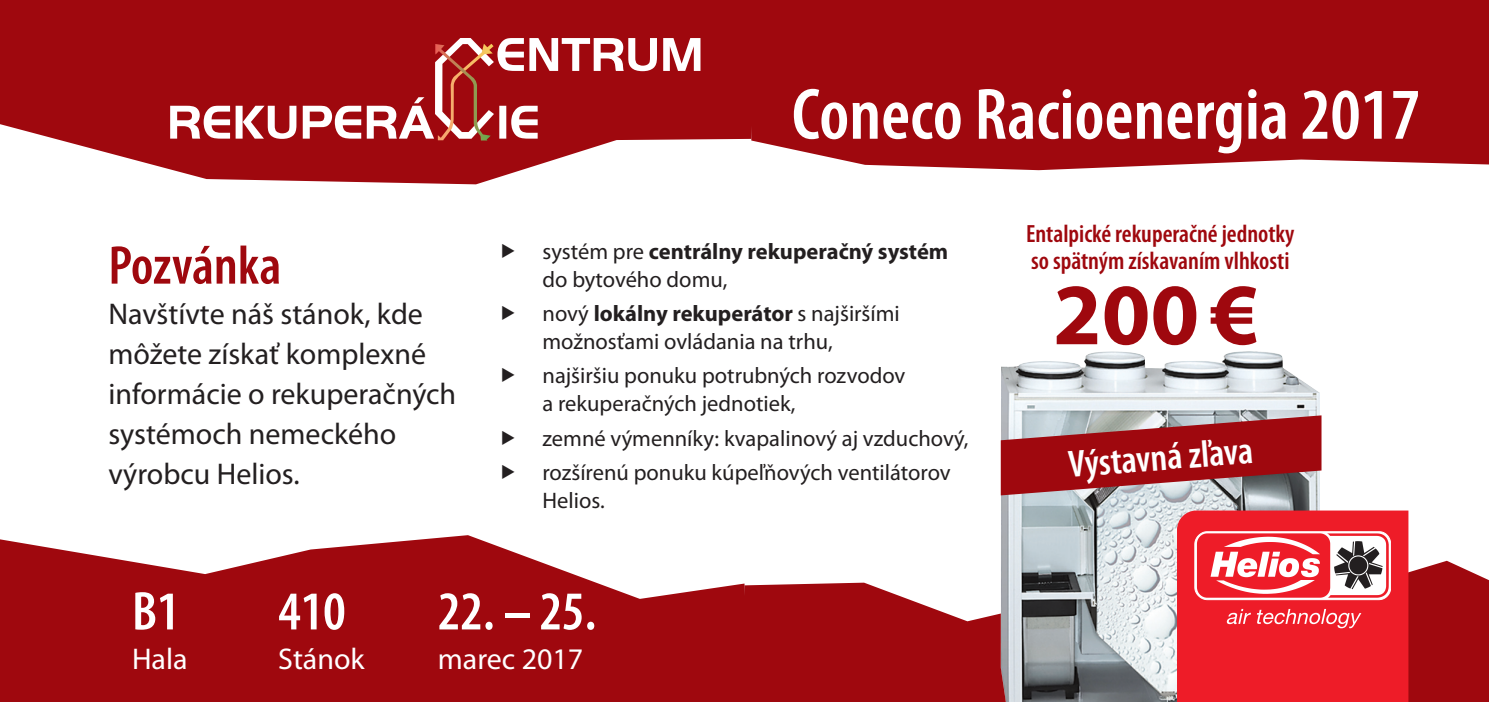
<style>
.page{position:relative;width:1489px;height:702px;background:#fff}
.page>*{position:absolute;margin:0;border:0;box-sizing:border-box;transform-origin:0 0}
.t1{font:700 87.75px "Myriad Pro";color:#9f080e}
.t2{font:600 condensed 73.5px "Myriad Pro";color:#fff}
.t3{font:600 condensed 55px "Myriad Pro";color:#fff}
.t4{font:600 condensed 55px "Myriad Pro";color:#9f080e}
.t5{font:600 condensed 38.25px "Myriad Pro";color:#fff}
.p12{font:30px/40px "Myriad Pro";color:#231f20}
.p12-2{font:30px "Myriad Pro";color:#fff}
.t6{font:600 condensed 25px/27.5px "Myriad Pro";color:#9f080e}
.t7{font:22.5px/27.5px "Myriad Pro";color:#231f20}
.t8{font:700 22.5px/27.5px "Myriad Pro";color:#231f20}
.s1{font-weight:400}
.s2{font-weight:700}
</style>
<div class="page">
<div style="left:758px;top:0;width:730px;height:170px;background:#9f080e"></div>
<svg style="left:0;top:0;width:758px;height:184px;fill:#9f080e"></svg>
<svg style="left:0;top:535px;width:744px;height:167px;fill:#9f080e"></svg>
<svg style="left:744px;top:560px;width:744px;height:142px;fill:#9f080e"></svg>
<img style="left:1000px;top:351px;width:319px;height:351px">
<div style="left:1176px;top:510px;width:232px;height:192px;background:#ee1c28"></div>
<svg style="left:1194px;top:531px;width:196px;height:68px"></svg>
<svg style="left:1226px;top:609px;width:24px;height:15px"></svg>
<svg style="left:1256px;top:609px;width:105px;height:19px;background:#f1525b"></svg>
<svg style="left:1000px;top:415px;width:321px;height:80px;background:#a44045"></svg>
<svg style="left:170px;top:38px;width:530px;height:102px"></svg>
<p class="t4" style="left:108px;top:231px;width:174px">Pozvánka</p>
<p class="p12" style="left:108px;top:293px;width:349px">Navštívte náš stánok, kde môžete získať komplexné informácie o rekuperačných systémoch nemeckého výrobcu Helios.</p>
<p class="t2" style="left:791px;top:69px;width:630px">Coneco Racioenergia 2017</p>
<p class="t8" style="left:542px;top:237px;width:407px"><span class="s1">systém pre</span> centrálny rekuperačný systém <span class="s1">do bytového domu,</span></p>
<p class="t7" style="left:542px;top:300px;width:359px">nový <span class="s2">lokálny rekuperátor</span> s najširšími možnosťami ovládania na trhu,</p>
<p class="t7" style="left:542px;top:362px;width:364px">najširšiu ponuku potrubných rozvodov a rekuperačných jednotiek,</p>
<p class="t7" style="left:542px;top:424px;width:427px">zemné výmenníky: kvapalinový aj vzduchový,</p>
<p class="t7" style="left:542px;top:458px;width:409px">rozšírenú ponuku kúpeľňových ventilátorov<br>Helios.</p>
<p class="t6" style="left:1026px;top:219px;width:270px">Entalpické rekuperačné jednotky so spätným získavaním vlhkosti</p>
<p class="t1" style="left:1052px;top:257px;width:207px">200€</p>
<p class="t5" style="left:1066px;top:440px;width:186px;rotate:-4deg">Výstavná zľava</p>
<p class="t3" style="left:132px;top:577px;width:49px">B1</p>
<p class="p12-2" style="left:132px;top:641px;width:57px">Hala</p>
<p class="t3" style="left:278px;top:577px;width:69px">410</p>
<p class="p12-2" style="left:278px;top:641px;width:88px">Stánok</p>
<p class="t3" style="left:438px;top:577px;width:160px">22. – 25.</p>
<p class="p12-2" style="left:438px;top:641px;width:147px">marec 2017</p>
</div>
